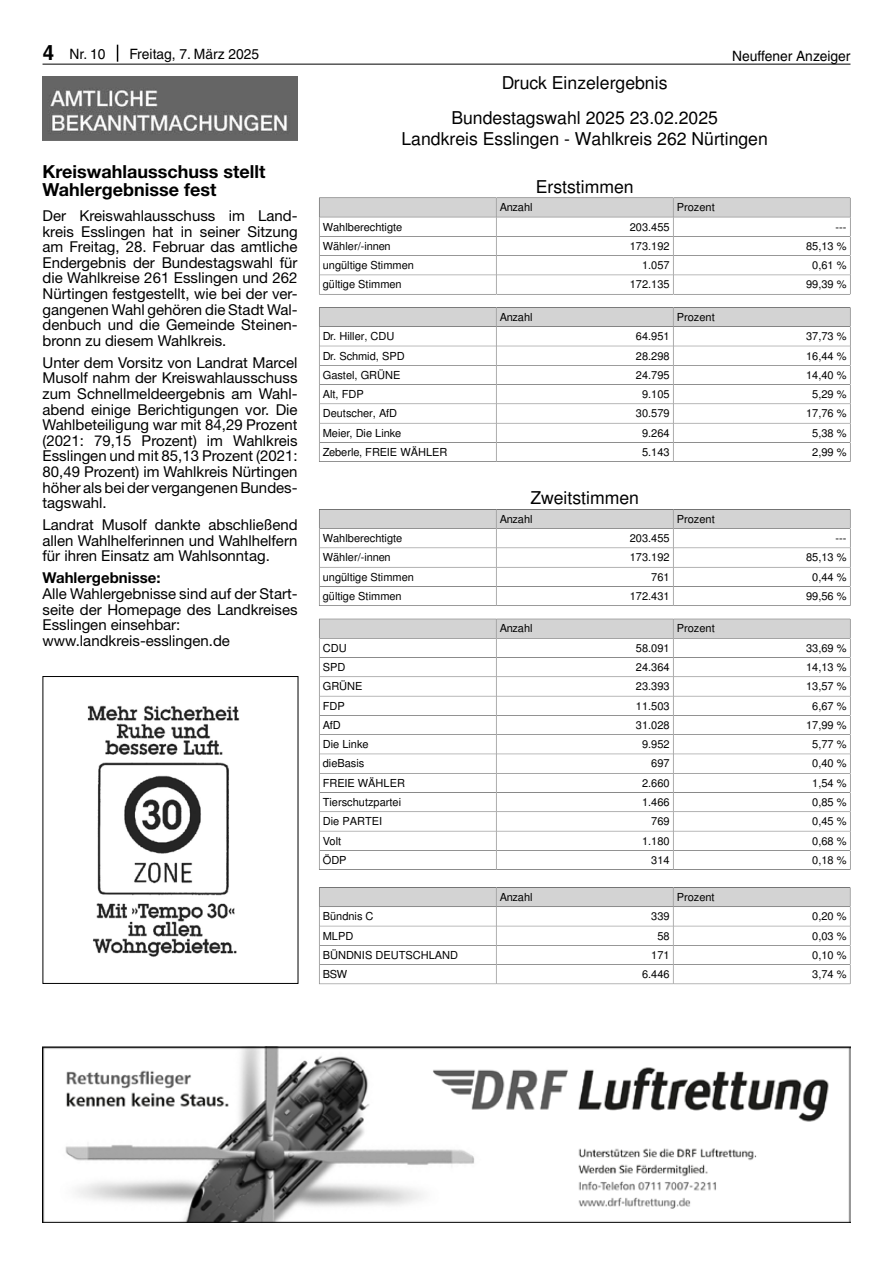
<style>
.page{position:relative;width:893px;height:1263px;background:#fff}
.page>*{position:absolute;margin:0;border:0;box-sizing:border-box;transform-origin:0 0}
.t1{font:700 18px/18px "Helvetica Neue";color:#000}
.t2{font:17.7px/34.3px "Free Sans";color:#000;text-align:center}
.t3{font:15px/15.6px "Helvetica Neue";color:#000;text-align:justify}
.t4{font:700 15px "Helvetica Neue";color:#000}
.t5{font:14.25px "Helvetica";color:#000}
.t6{font:10.95px "Free Sans";color:#000}
.s1{font-weight:700;font-size:21px}
</style>
<div class="page">
<hr style="left:43px;top:64px;width:807px;height:1px;background:#000">
<svg style="left:117px;top:45px;width:1px;height:17px"></svg>
<img style="left:43px;top:77px;width:255px;height:63px">
<svg style="left:319px;top:197px;width:532px;height:98px"></svg>
<svg style="left:319px;top:307px;width:532px;height:155px"></svg>
<svg style="left:319px;top:509px;width:532px;height:97px"></svg>
<svg style="left:319px;top:619px;width:532px;height:251px"></svg>
<svg style="left:319px;top:887px;width:532px;height:98px"></svg>
<img style="left:87px;top:705px;width:153px;height:252px">
<div style="left:43px;top:676px;width:255px;height:308px;border:1px solid #000"></div>
<img style="left:43px;top:1046px;width:807px;height:176px">
<p class="t5" style="left:43px;top:45px;width:64px"><span class="s1">4</span> Nr. 10</p>
<p class="t5" style="left:732px;top:48px;width:120px">Neuffener Anzeiger</p>
<p class="t5" style="left:129px;top:45px;width:131px">Freitag, 7. März 2025</p>
<p class="t1" style="left:43px;top:162px;width:224px">Kreiswahlausschuss stellt<br>Wahlergebnisse fest</p>
<p class="t3" style="left:43px;top:208px;width:257px">Der Kreiswahlausschuss im Land&shy;kreis Esslingen hat in seiner Sitzung am Freitag, 28. Februar das amtliche Endergebnis der Bundestagswahl für die Wahlkreise 261 Esslingen und 262<br>Nürtingen festgestellt, wie bei der ver&shy;gangenen Wahl gehören die Stadt Wal&shy;denbuch und die Gemeinde Steinen&shy;bronn zu diesem Wahlkreis.</p>
<p class="t3" style="left:43px;top:354px;width:257px">Unter dem Vorsitz von Landrat Marcel Musolf nahm der Kreiswahlausschuss zum Schnellmeldeergebnis am Wahl&shy;abend einige Berichtigungen vor. Die Wahlbeteiligung war mit 84,29 Prozent (2021: 79,15 Prozent) im Wahlkreis Esslingen und mit 85,13 Prozent (2021:<br>80,49 Prozent) im Wahlkreis Nürtingen höher als bei der vergangenen Bundes&shy;tagswahl.</p>
<p class="t3" style="left:43px;top:517px;width:257px">Landrat Musolf dankte abschließend allen Wahlhelferinnen und Wahlhelfern für ihren Einsatz am Wahlsonntag.</p>
<p class="t4" style="left:43px;top:569px;width:120px">Wahlergebnisse:</p>
<p class="t3" style="left:43px;top:586px;width:257px;text-align:left">Alle Wahlergebnisse sind auf der Start&shy;seite der Homepage des Landkreises<br>Esslingen einsehbar: www.landkreis-esslingen.de</p>
<p class="t2" style="left:451px;top:67px;width:268px">Druck Einzelergebnis<br>Bundestagswahl 2025 23.02.2025</p>
<p class="t2" style="left:401px;top:123px;width:368px">Landkreis Esslingen - Wahlkreis 262 Nürtingen</p>
<p class="t2" style="left:536px;top:170px;width:99px">Erststimmen</p>
<p class="t6" style="left:500px;top:200px;width:34px">Anzahl</p>
<p class="t6" style="left:677px;top:200px;width:39px">Prozent</p>
<p class="t6" style="left:323px;top:219px;width:81px">Wahlberechtigte</p>
<p class="t6" style="left:630px;top:219px;width:41px">203.455</p>
<p class="t6" style="left:836px;top:219px;width:13px">---</p>
<p class="t6" style="left:323px;top:238px;width:69px">Wähler/-innen</p>
<p class="t6" style="left:630px;top:238px;width:41px">173.192</p>
<p class="t6" style="left:806px;top:238px;width:42px">85,13 %</p>
<p class="t6" style="left:323px;top:258px;width:93px">ungültige Stimmen</p>
<p class="t6" style="left:642px;top:258px;width:29px">1.057</p>
<p class="t6" style="left:812px;top:258px;width:36px">0,61 %</p>
<p class="t6" style="left:323px;top:277px;width:80px">gültige Stimmen</p>
<p class="t6" style="left:630px;top:277px;width:41px">172.135</p>
<p class="t6" style="left:806px;top:277px;width:42px">99,39 %</p>
<p class="t6" style="left:500px;top:309px;width:34px">Anzahl</p>
<p class="t6" style="left:677px;top:309px;width:39px">Prozent</p>
<p class="t6" style="left:323px;top:329px;width:73px">Dr. Hiller, CDU</p>
<p class="t6" style="left:636px;top:329px;width:35px">64.951</p>
<p class="t6" style="left:806px;top:329px;width:42px">37,73 %</p>
<p class="t6" style="left:323px;top:348px;width:83px">Dr. Schmid, SPD</p>
<p class="t6" style="left:636px;top:348px;width:35px">28.298</p>
<p class="t6" style="left:806px;top:348px;width:42px">16,44 %</p>
<p class="t6" style="left:323px;top:367px;width:79px">Gastel, GRÜNE</p>
<p class="t6" style="left:636px;top:367px;width:35px">24.795</p>
<p class="t6" style="left:806px;top:367px;width:42px">14,40 %</p>
<p class="t6" style="left:323px;top:387px;width:43px">Alt, FDP</p>
<p class="t6" style="left:642px;top:387px;width:29px">9.105</p>
<p class="t6" style="left:812px;top:387px;width:36px">5,29 %</p>
<p class="t6" style="left:323px;top:406px;width:76px">Deutscher, AfD</p>
<p class="t6" style="left:636px;top:406px;width:35px">30.579</p>
<p class="t6" style="left:806px;top:406px;width:42px">17,76 %</p>
<p class="t6" style="left:323px;top:425px;width:80px">Meier, Die Linke</p>
<p class="t6" style="left:642px;top:425px;width:29px">9.264</p>
<p class="t6" style="left:812px;top:425px;width:36px">5,38 %</p>
<p class="t6" style="left:323px;top:444px;width:126px">Zeberle, FREIE WÄHLER</p>
<p class="t6" style="left:642px;top:444px;width:29px">5.143</p>
<p class="t6" style="left:812px;top:444px;width:36px">2,99 %</p>
<p class="t2" style="left:530px;top:482px;width:110px">Zweitstimmen</p>
<p class="t6" style="left:500px;top:511px;width:34px">Anzahl</p>
<p class="t6" style="left:677px;top:511px;width:39px">Prozent</p>
<p class="t6" style="left:323px;top:531px;width:81px">Wahlberechtigte</p>
<p class="t6" style="left:630px;top:531px;width:41px">203.455</p>
<p class="t6" style="left:836px;top:531px;width:13px">---</p>
<p class="t6" style="left:323px;top:550px;width:69px">Wähler/-innen</p>
<p class="t6" style="left:630px;top:550px;width:41px">173.192</p>
<p class="t6" style="left:806px;top:550px;width:42px">85,13 %</p>
<p class="t6" style="left:323px;top:569px;width:93px">ungültige Stimmen</p>
<p class="t6" style="left:651px;top:569px;width:20px">761</p>
<p class="t6" style="left:812px;top:569px;width:36px">0,44 %</p>
<p class="t6" style="left:323px;top:588px;width:80px">gültige Stimmen</p>
<p class="t6" style="left:630px;top:588px;width:41px">172.431</p>
<p class="t6" style="left:806px;top:588px;width:42px">99,56 %</p>
<p class="t6" style="left:500px;top:621px;width:34px">Anzahl</p>
<p class="t6" style="left:677px;top:621px;width:39px">Prozent</p>
<p class="t6" style="left:323px;top:640px;width:25px">CDU</p>
<p class="t6" style="left:636px;top:640px;width:35px">58.091</p>
<p class="t6" style="left:806px;top:640px;width:42px">33,69 %</p>
<p class="t6" style="left:323px;top:659px;width:24px">SPD</p>
<p class="t6" style="left:636px;top:659px;width:35px">24.364</p>
<p class="t6" style="left:806px;top:659px;width:42px">14,13 %</p>
<p class="t6" style="left:323px;top:679px;width:41px">GRÜNE</p>
<p class="t6" style="left:636px;top:679px;width:35px">23.393</p>
<p class="t6" style="left:806px;top:679px;width:42px">13,57 %</p>
<p class="t6" style="left:323px;top:698px;width:24px">FDP</p>
<p class="t6" style="left:636px;top:698px;width:35px">11.503</p>
<p class="t6" style="left:812px;top:698px;width:36px">6,67 %</p>
<p class="t6" style="left:323px;top:717px;width:20px">AfD</p>
<p class="t6" style="left:636px;top:717px;width:35px">31.028</p>
<p class="t6" style="left:806px;top:717px;width:42px">17,99 %</p>
<p class="t6" style="left:323px;top:737px;width:47px">Die Linke</p>
<p class="t6" style="left:642px;top:737px;width:29px">9.952</p>
<p class="t6" style="left:812px;top:737px;width:36px">5,77 %</p>
<p class="t6" style="left:323px;top:756px;width:43px">dieBasis</p>
<p class="t6" style="left:651px;top:756px;width:20px">697</p>
<p class="t6" style="left:812px;top:756px;width:36px">0,40 %</p>
<p class="t6" style="left:323px;top:775px;width:84px">FREIE WÄHLER</p>
<p class="t6" style="left:642px;top:775px;width:29px">2.660</p>
<p class="t6" style="left:812px;top:775px;width:36px">1,54 %</p>
<p class="t6" style="left:323px;top:794px;width:80px">Tierschutzpartei</p>
<p class="t6" style="left:642px;top:794px;width:29px">1.466</p>
<p class="t6" style="left:812px;top:794px;width:36px">0,85 %</p>
<p class="t6" style="left:323px;top:814px;width:61px">Die PARTEI</p>
<p class="t6" style="left:651px;top:814px;width:20px">769</p>
<p class="t6" style="left:812px;top:814px;width:36px">0,45 %</p>
<p class="t6" style="left:323px;top:833px;width:20px">Volt</p>
<p class="t6" style="left:642px;top:833px;width:29px">1.180</p>
<p class="t6" style="left:812px;top:833px;width:36px">0,68 %</p>
<p class="t6" style="left:323px;top:852px;width:25px">ÖDP</p>
<p class="t6" style="left:651px;top:852px;width:20px">314</p>
<p class="t6" style="left:812px;top:852px;width:36px">0,18 %</p>
<p class="t6" style="left:500px;top:889px;width:34px">Anzahl</p>
<p class="t6" style="left:677px;top:889px;width:39px">Prozent</p>
<p class="t6" style="left:323px;top:909px;width:52px">Bündnis C</p>
<p class="t6" style="left:651px;top:909px;width:20px">339</p>
<p class="t6" style="left:812px;top:909px;width:36px">0,20 %</p>
<p class="t6" style="left:323px;top:928px;width:32px">MLPD</p>
<p class="t6" style="left:657px;top:928px;width:14px">58</p>
<p class="t6" style="left:812px;top:928px;width:36px">0,03 %</p>
<p class="t6" style="left:323px;top:947px;width:137px">BÜNDNIS DEUTSCHLAND</p>
<p class="t6" style="left:651px;top:947px;width:20px">171</p>
<p class="t6" style="left:812px;top:947px;width:36px">0,10 %</p>
<p class="t6" style="left:323px;top:966px;width:26px">BSW</p>
<p class="t6" style="left:642px;top:966px;width:29px">6.446</p>
<p class="t6" style="left:812px;top:966px;width:36px">3,74 %</p>
</div>
